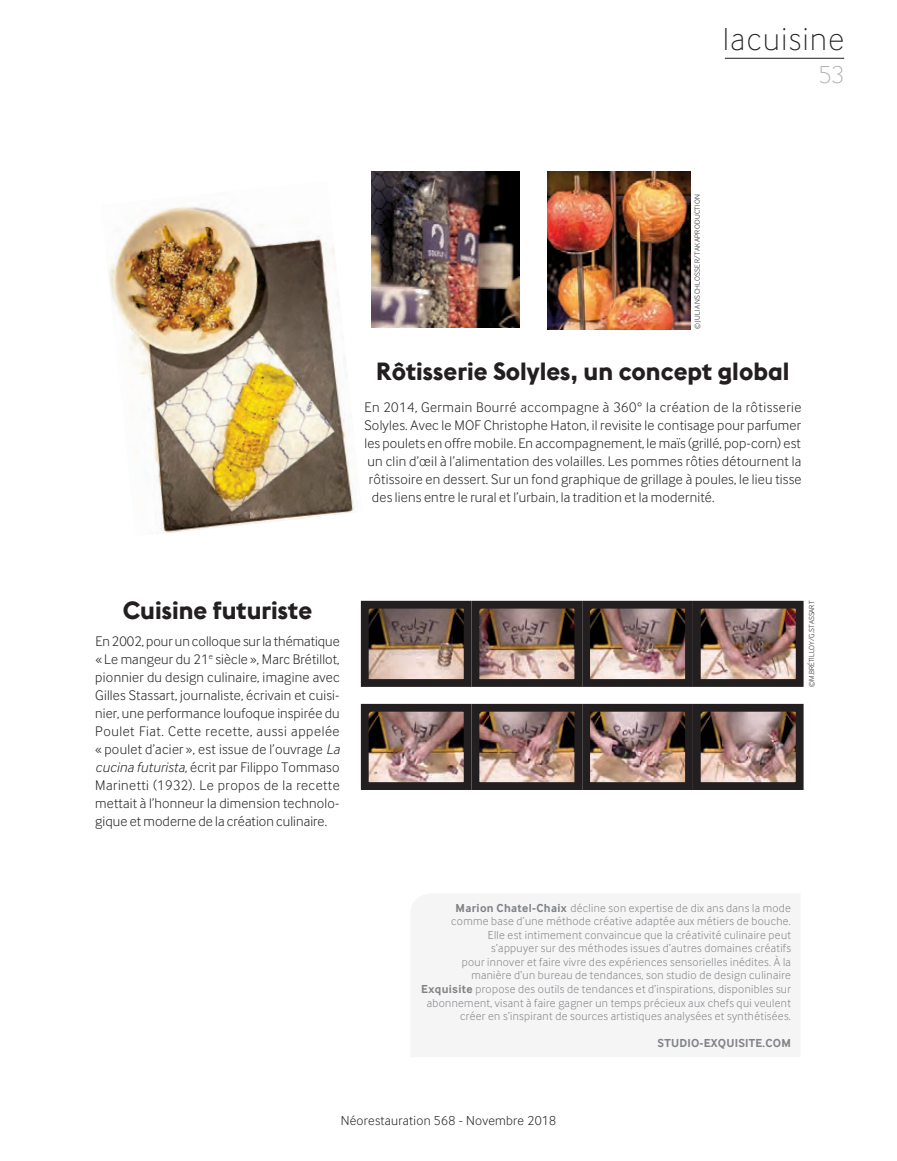
<style>
.page{position:relative;width:897px;height:1161px;background:#fff}
.page>*{position:absolute;margin:0;border:0;box-sizing:border-box;transform-origin:0 0}
.t1{font:100 33px "Inter Face";letter-spacing:.05em;color:#231f20}
.t2{font:100 25.5px "Inter Face";color:#a8a9ad}
.t3{font:700 24.75px "Euclid BP";color:#231f20}
.t4{font:300 14.4px/18px "Inter Face";letter-spacing:.015em;color:#231f20;text-align:justify}
.t5{font:300 14.4px "Inter Face";letter-spacing:.035em;color:#231f20}
.t6{font:300 13.5px "Inter Face";letter-spacing:.02em;color:#231f20}
.t7{font:300 12px/13.5px "Inter Face";letter-spacing:.03em;color:#808285;text-align:right}
.t8{font:700 12px "Inter Face";letter-spacing:.02em;color:#808285}
.t9{font:300 7.5px "Inter Face";letter-spacing:.05em;color:#231f20}
.t10{font:300 7.5px "Inter Face";letter-spacing:.005em;color:#231f20}
.s1{font-style:italic}
.s2{font-weight:700}
</style>
<div class="page">
<hr style="left:724px;top:58px;width:120px;height:1px;background:#231f20">
<img style="left:370px;top:609px;width:92px;height:68px">
<div style="left:361px;top:600px;width:110px;height:86px;border:8px solid #231f20"></div>
<img style="left:480px;top:609px;width:93px;height:68px">
<div style="left:471px;top:600px;width:111px;height:86px;border:8px solid #231f20"></div>
<img style="left:591px;top:609px;width:92px;height:68px">
<div style="left:582px;top:600px;width:110px;height:86px;border:8px solid #231f20"></div>
<img style="left:701px;top:609px;width:93px;height:68px">
<div style="left:692px;top:600px;width:111px;height:86px;border:8px solid #231f20"></div>
<img style="left:370px;top:712px;width:92px;height:68px">
<div style="left:361px;top:703px;width:110px;height:86px;border:8px solid #231f20"></div>
<img style="left:480px;top:712px;width:93px;height:68px">
<div style="left:471px;top:703px;width:111px;height:86px;border:8px solid #231f20"></div>
<img style="left:591px;top:712px;width:92px;height:68px">
<div style="left:582px;top:703px;width:110px;height:86px;border:8px solid #231f20"></div>
<img style="left:701px;top:712px;width:93px;height:68px">
<div style="left:692px;top:703px;width:111px;height:86px;border:8px solid #231f20"></div>
<img style="left:109px;top:206px;width:246px;height:328px">
<img style="left:372px;top:172px;width:147px;height:155px">
<img style="left:547px;top:172px;width:143px;height:157px">
<h1 class="t1" style="left:723px;top:20px;width:122px">lacuisine</h1>
<h2 class="t2" style="left:818px;top:60px;width:27px">53</h2>
<p class="t9" style="left:693px;top:329px;width:137px;rotate:-90deg">© Julian Schlosser/TakaProduction</p>
<h3 class="t3" style="left:376px;top:356px;width:414px">Rôtisserie Solyles, un concept global</h3>
<p class="t5" style="left:364px;top:398px;width:438px">En 2014, Germain Bourré accompagne à 360° la création de la rôtisserie</p>
<p class="t4" style="left:364px;top:415px;width:438px">Solyles. Avec le MOF Christophe H aton, il revisite le contisage pour parfumer</p>
<p class="t4" style="left:364px;top:433px;width:438px">les poulets en offre mobile. En accompagnement, le maïs (grillé, pop-corn) est</p>
<p class="t4" style="left:367px;top:451px;width:435px">un clin d’œil à l’alimentation des volailles. Les pommes rôties détournent la</p>
<p class="t4" style="left:369px;top:469px;width:434px">rôtissoire en dessert. Sur un fond graphique de grillage à poules, le lieu tisse</p>
<p class="t4" style="left:372px;top:487px;width:344px">des liens entre le rural et l’urbain, la tradition et la modernité.</p>
<h3 class="t3" style="left:123px;top:594px;width:191px">Cuisine futuriste</h3>
<p class="t4" style="left:95px;top:631px;width:246px">En 2002, pour un colloque sur la thématique « Le mangeur du 21<sup>e</sup> siècle », Marc Brétillot, pionnier du design culinaire, imagine avec Gilles Stassart, journaliste, écrivain et cuisi&shy;nier, une performance loufoque inspirée du Poulet Fiat. Cette recette, aussi appelée « poulet d’acier », est issue de l’ouvrage <span class="s1">La cucina futurista,</span> écrit par Filippo Tommaso Marinetti (1932). Le propos de la recette mettait à l’honneur la dimension technolo&shy;gique et moderne de la création culinaire.</p>
<p class="t10" style="left:807px;top:687px;width:88px;rotate:-90deg">©M.Brétilloy/G.Stassart</p>
<p class="t7" style="left:421px;top:900px;width:371px"><span class="s2">Marion Chatel-Chaix</span> décline son expertise de dix ans dans la mode comme base d’une méthode créative adaptée aux métiers de bouche.<br>Elle est intimement convaincue que la créativité culinaire peut<br>s’appuyer sur des méthodes issues d’autres domaines créatifs<br>pour innover et faire vivre des expériences sensorielles inédites. À la manière d’un bureau de tendances, son studio de design culinaire <span class="s2">Exquisite</span> propose des outils de tendances et d’inspirations, disponibles sur abonnement, visant à faire gagner un temps précieux aux chefs qui veulent créer en s’inspirant de sources artistiques analysées et synthétisées.</p>
<p class="t8" style="left:657px;top:1035px;width:133px">studio-exquisite.com</p>
<p class="t6" style="left:341px;top:1112px;width:217px">Néorestauration 568 - Novembre 2018</p>
</div>
